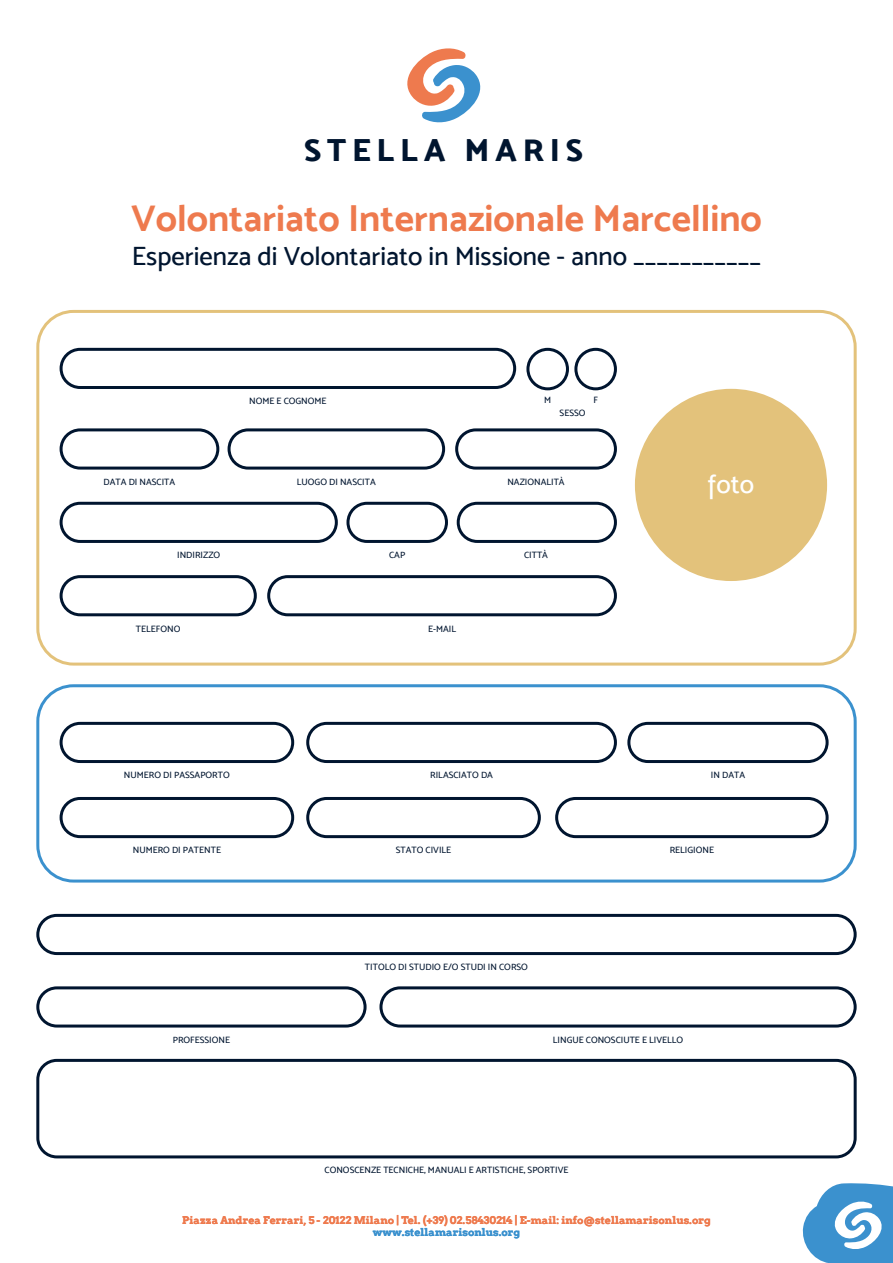
<style>
.page{position:relative;width:893px;height:1263px;background:#fff}
.page>*{position:absolute;margin:0;border:0;box-sizing:border-box;transform-origin:0 0}
.t1{font:37.5px "Mosk Bold 700";color:#ee7a4e}
.t2{font:31.95px "Mosk Extra Bold 800";letter-spacing:.18em;color:#00152f}
.t3{font:26.4px "Mosk Medium 500";color:#00152f}
.t4{font:26.4px "Mosk Medium 500";color:#fff}
.t5{font:700 10.5px "Arvo";color:#ee7a4e}
.t6{font:700 10.5px "Arvo";color:#3b91ce}
.t7{font:9.15px "Mosk Medium 500";color:#00152f}
</style>
<div class="page">
<svg style="left:407px;top:48px;width:74px;height:75px"></svg>
<div style="left:635px;top:389px;width:192px;height:192px;background:#e3c27b;border-radius:96px"></div>
<div style="left:36px;top:310px;width:821px;height:356px;border:3px solid #e3c27b;border-radius:36px"></div>
<div style="left:36px;top:684px;width:821px;height:198px;border:3px solid #3b91ce;border-radius:36px"></div>
<div style="left:60px;top:348px;width:456px;height:41px;border:3px solid #00152f;border-radius:19px"></div>
<div style="left:60px;top:428px;width:159px;height:42px;border:3px solid #00152f;border-radius:19px"></div>
<div style="left:228px;top:428px;width:217px;height:42px;border:3px solid #00152f;border-radius:19px"></div>
<div style="left:455px;top:428px;width:162px;height:42px;border:3px solid #00152f;border-radius:19px"></div>
<div style="left:60px;top:502px;width:278px;height:41px;border:3px solid #00152f;border-radius:19px"></div>
<div style="left:60px;top:575px;width:197px;height:41px;border:3px solid #00152f;border-radius:19px"></div>
<div style="left:267px;top:575px;width:350px;height:41px;border:3px solid #00152f;border-radius:19px"></div>
<div style="left:60px;top:722px;width:234px;height:41px;border:3px solid #00152f;border-radius:19px"></div>
<div style="left:60px;top:797px;width:234px;height:41px;border:3px solid #00152f;border-radius:19px"></div>
<div style="left:36px;top:914px;width:821px;height:41px;border:3px solid #00152f;border-radius:19px"></div>
<div style="left:36px;top:1059px;width:821px;height:99px;border:3px solid #00152f;border-radius:19px"></div>
<div style="left:36px;top:986px;width:331px;height:41px;border:3px solid #00152f;border-radius:19px"></div>
<div style="left:379px;top:986px;width:478px;height:41px;border:3px solid #00152f;border-radius:19px"></div>
<div style="left:306px;top:797px;width:235px;height:41px;border:3px solid #00152f;border-radius:19px"></div>
<div style="left:555px;top:797px;width:274px;height:41px;border:3px solid #00152f;border-radius:19px"></div>
<div style="left:306px;top:722px;width:311px;height:41px;border:3px solid #00152f;border-radius:19px"></div>
<div style="left:627px;top:722px;width:202px;height:41px;border:3px solid #00152f;border-radius:19px"></div>
<div style="left:346px;top:502px;width:102px;height:41px;border:3px solid #00152f;border-radius:19px"></div>
<div style="left:457px;top:502px;width:160px;height:41px;border:3px solid #00152f;border-radius:19px"></div>
<div style="left:526px;top:348px;width:43px;height:42px;border:3px solid #00152f;border-radius:20px"></div>
<div style="left:574px;top:348px;width:43px;height:42px;border:3px solid #00152f;border-radius:20px"></div>
<svg style="left:802px;top:1183px;width:91px;height:80px"></svg>
<h2 class="t2" style="left:304px;top:130px;width:280px">STELLA MARIS</h2>
<h1 class="t1" style="left:131px;top:196px;width:632px">Volontariato Internazionale Marcellino</h1>
<h3 class="t3" style="left:132px;top:241px;width:630px">Esperienza di Volontariato in Missione - anno ___________</h3>
<p class="t7" style="left:249px;top:396px;width:79px">NOME E COGNOME</p>
<p class="t7" style="left:544px;top:395px;width:9px">M</p>
<p class="t7" style="left:593px;top:395px;width:6px">F</p>
<p class="t7" style="left:560px;top:408px;width:27px">SESSO</p>
<p class="t7" style="left:104px;top:476px;width:73px">DATA DI NASCITA</p>
<p class="t7" style="left:297px;top:476px;width:80px">LUOGO DI NASCITA</p>
<p class="t7" style="left:507px;top:476px;width:59px">NAZIONALITÀ</p>
<p class="t7" style="left:177px;top:550px;width:45px">INDIRIZZO</p>
<p class="t7" style="left:389px;top:550px;width:18px">CAP</p>
<p class="t7" style="left:524px;top:550px;width:25px">CITTÀ</p>
<p class="t7" style="left:136px;top:623px;width:46px">TELEFONO</p>
<p class="t7" style="left:428px;top:623px;width:29px">E-MAIL</p>
<h3 class="t4" style="left:708px;top:469px;width:48px">foto</h3>
<p class="t7" style="left:124px;top:770px;width:107px">NUMERO DI PASSAPORTO</p>
<p class="t7" style="left:430px;top:770px;width:64px">RILASCIATO DA</p>
<p class="t7" style="left:711px;top:770px;width:36px">IN DATA</p>
<p class="t7" style="left:133px;top:845px;width:90px">NUMERO DI PATENTE</p>
<p class="t7" style="left:396px;top:845px;width:57px">STATO CIVILE</p>
<p class="t7" style="left:365px;top:962px;width:165px">TITOLO DI STUDIO E/O STUDI IN CORSO</p>
<p class="t7" style="left:670px;top:845px;width:46px">RELIGIONE</p>
<p class="t7" style="left:173px;top:1034px;width:59px">PROFESSIONE</p>
<p class="t7" style="left:553px;top:1034px;width:132px">LINGUE CONOSCIUTE E LIVELLO</p>
<p class="t7" style="left:325px;top:1165px;width:245px">CONOSCENZE TECNICHE, MANUALI E ARTISTICHE, SPORTIVE</p>
<p class="t5" style="left:182px;top:1213px;width:530px">Piazza Andrea Ferrari, 5 - 20122 Milano | Tel. (+39) 02.58430214 | E-mail: info@stellamarisonlus.org</p>
<p class="t6" style="left:373px;top:1226px;width:149px">www.stellamarisonlus.org</p>
</div>
